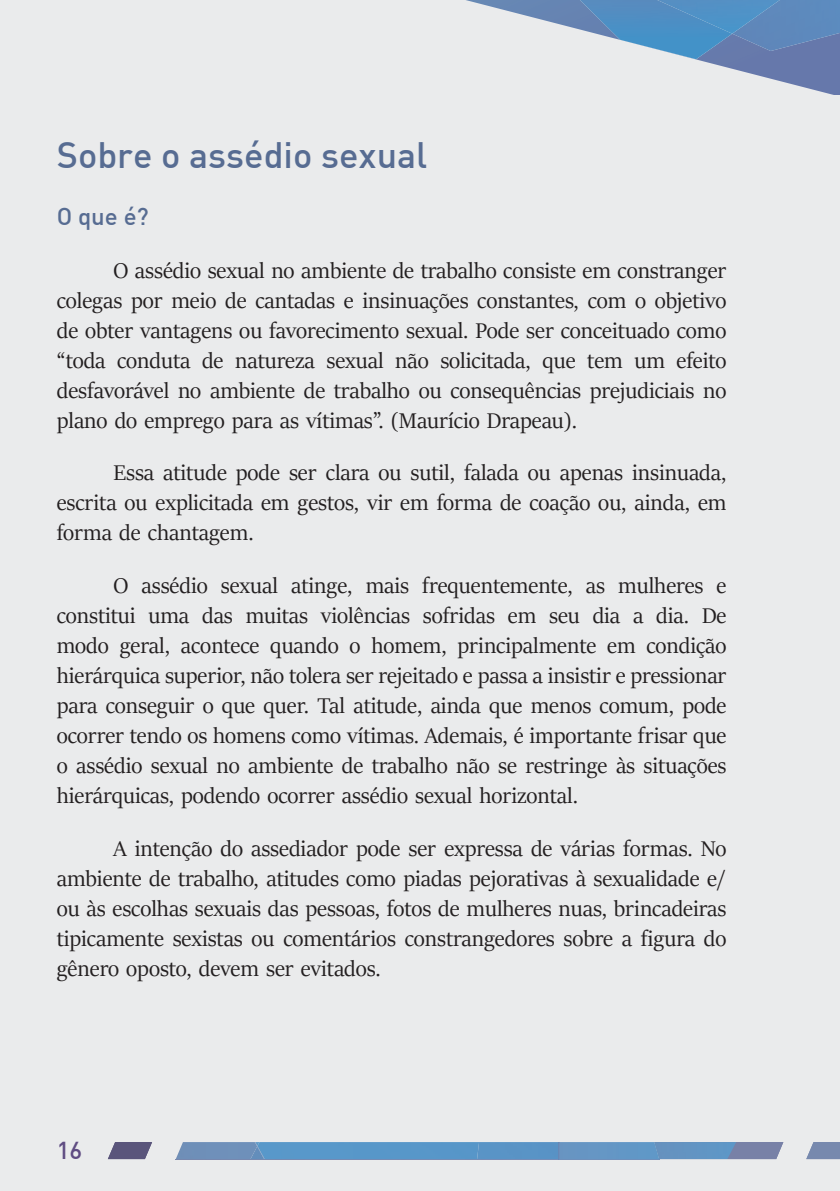
<style>
.page{position:relative;width:840px;height:1191px;background:#fff}
.page>*{position:absolute;margin:0;border:0;box-sizing:border-box;transform-origin:0 0}
.t1{font:500 36px "DIN";color:#576c92}
.t2{font:24px/30px "Sitka Banner";color:#231f20;text-align:justify}
.t3{font:500 24px "DIN";color:#576c92}
.t4{font:500 24px "DIN";color:#5f4c82}
</style>
<div class="page">
<div style="left:0;top:0;width:839px;height:1191px;background:#eaebec"></div>
<svg style="left:466px;top:0;width:373px;height:95px"></svg>
<img style="left:579px;top:0;width:152px;height:59px">
<img style="left:731px;top:0;width:108px;height:51px">
<img style="left:657px;top:0;width:122px;height:34px">
<svg style="left:806px;top:1142px;width:33px;height:17px"></svg>
<svg style="left:735px;top:1142px;width:48px;height:17px"></svg>
<hr style="left:558px;top:1159px;width:100px;height:1px;background:#6e8fbb">
<img style="left:654px;top:1142px;width:81px;height:17px">
<svg style="left:176px;top:1142px;width:383px;height:18px;background:#5f95c4"></svg>
<svg style="left:108px;top:1142px;width:44px;height:17px"></svg>
<h1 class="t1" style="left:57px;top:132px;width:372px">Sobre o assédio sexual</h1>
<p class="t3" style="left:57px;top:201px;width:94px">O que é?</p>
<p class="t2" style="left:57px;top:254px;width:671px;text-indent:57px">O assédio sexual no ambiente de trabalho consiste em constranger colegas por meio de cantadas e insinuações constantes, com o objetivo de obter vantagens ou favorecimento sexual. Pode ser conceituado como “toda conduta de natureza sexual não solicitada, que tem um efeito desfavorável no ambiente de trabalho ou consequências prejudiciais no plano do emprego para as vítimas”. (Maurício Drapeau).</p>
<p class="t2" style="left:57px;top:457px;width:670px;text-indent:57px">Essa atitude pode ser clara ou sutil, falada ou apenas insinuada, escrita ou explicitada em gestos, vir em forma de coação ou, ainda, em forma de chantagem.</p>
<p class="t2" style="left:57px;top:569px;width:671px;text-indent:57px">O assédio sexual atinge, mais frequentemente, as mulheres e constitui uma das muitas violências sofridas em seu dia a dia. De modo geral, acontece quando o homem, principalmente em condição hierárquica superior, não tolera ser rejeitado e passa a insistir e pressionar para conseguir o que quer. Tal atitude, ainda que menos comum, pode ocorrer tendo os homens como vítimas. Ademais, é importante frisar que o assédio sexual no ambiente de trabalho não se restringe às situações hierárquicas, podendo ocorrer assédio sexual horizontal.</p>
<p class="t2" style="left:57px;top:832px;width:670px;text-indent:57px">A intenção do assediador pode ser expressa de várias formas. No ambiente de trabalho, atitudes como piadas pejorativas à sexualidade e/ ou às escolhas sexuais das pessoas, fotos de mulheres nuas, brincadeiras tipicamente sexistas ou comentários constrangedores sobre a figura do gênero oposto, devem ser evitados.</p>
<p class="t4" style="left:57px;top:1135px;width:27px">16</p>
</div>
